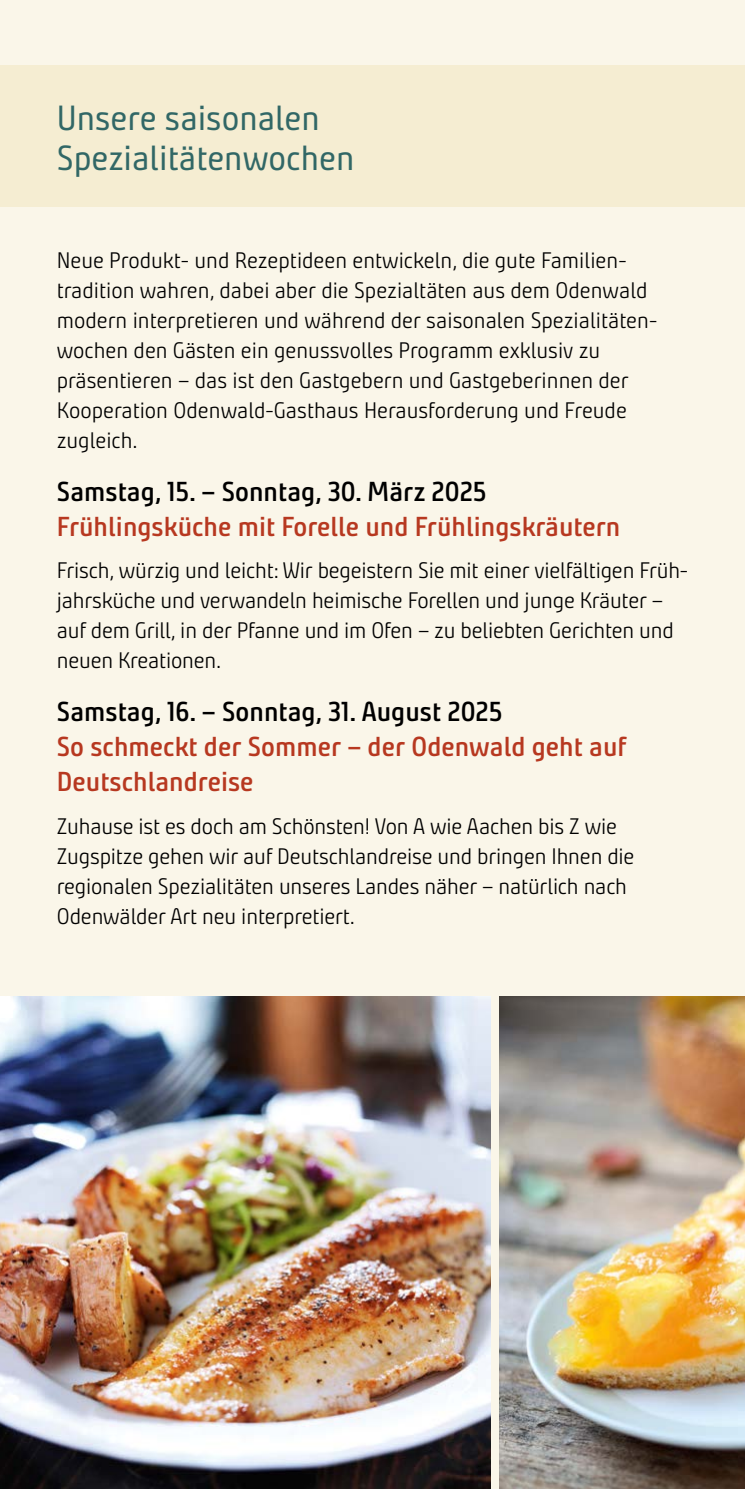
<style>
.page{position:relative;width:745px;height:1489px;background:#fff}
.page>*{position:absolute;margin:0;border:0;box-sizing:border-box;transform-origin:0 0}
.t1{font:35px/40px "Bunday Clean";color:#316766}
.t2{font:700 27.5px/35px "Bunday Clean Se";color:#b73820}
.t3{font:700 27.5px "Bunday Clean Se";color:#000}
.t4{font:22.5px/30px "Bunday Clean Se Ligh";letter-spacing:-.01em;color:#000}
</style>
<div class="page">
<div style="left:0;top:0;width:744px;height:1488px;background:#faf6e9"></div>
<div style="left:0;top:65px;width:744px;height:142px;background:#f5edd2"></div>
<img style="left:0;top:996px;width:490px;height:492px">
<img style="left:499px;top:996px;width:245px;height:492px">
<h1 class="t1" style="left:57px;top:97px;width:299px">Unsere saisonalen<br>Spezialitätenwochen</h1>
<p class="t4" style="left:57px;top:245px;width:599px">Neue Produkt- und Rezeptideen entwickeln, die gute Familien&shy;tradition wahren, dabei aber die Spezialtäten aus dem Odenwald modern interpretieren und während der saisonalen Spezialitäten&shy;wochen den Gästen ein genussvolles Programm exklusiv zu präsentieren – das ist den Gastgebern und Gastgeberinnen der Kooperation Odenwald-Gasthaus Herausforderung und Freude zugleich.</p>
<p class="t3" style="left:57px;top:473px;width:431px">Samstag, 15. – Sonntag, 30. März 2025</p>
<p class="t2" style="left:57px;top:508px;width:564px">Frühlingsküche mit Forelle und Frühlingskräutern</p>
<p class="t4" style="left:57px;top:555px;width:632px">Frisch, würzig und leicht: Wir begeistern Sie mit einer vielfältigen Früh&shy;jahrsküche und verwandeln heimische Forellen und junge Kräuter – auf dem Grill, in der Pfanne und im Ofen – zu beliebten Gerichten und neuen Kreationen.</p>
<p class="t3" style="left:57px;top:693px;width:446px">Samstag, 16. – Sonntag, 31. August 2025</p>
<p class="t2" style="left:57px;top:728px;width:570px">So schmeckt der Sommer – der Odenwald geht auf<br>Deutschlandreise</p>
<p class="t4" style="left:57px;top:810px;width:579px">Zuhause ist es doch am Schönsten! Von A wie Aachen bis Z wie Zugspitze gehen wir auf Deutschlandreise und bringen Ihnen die regionalen Spezialitäten unseres Landes näher – natürlich nach Odenwälder Art neu interpretiert.</p>
</div>
